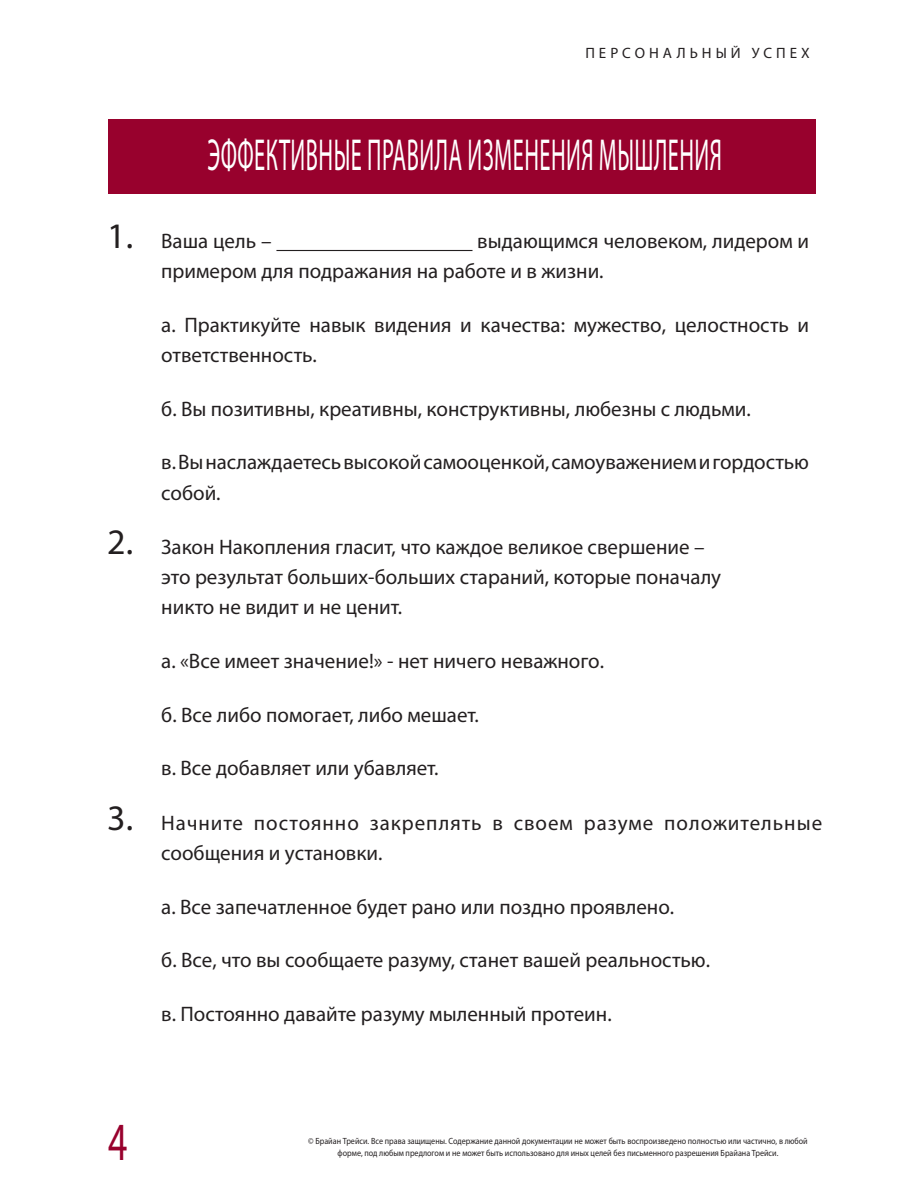
<style>
.page{position:relative;width:918px;height:1188px;background:#fff}
.page>*{position:absolute;margin:0;border:0;box-sizing:border-box;transform-origin:0 0}
.t1{font:54px "Myriad Pro";color:#98012d;scale:.7 1}
.t2{font:45px "Myriad Pro";letter-spacing:.02em;color:#fff;scale:.5 1}
.t3{font:21px/30px "Myriad Pro";color:#231f20}
.t4{font:21px/30px "Myriad Pro";letter-spacing:.045em;color:#231f20}
.t5{font:15px "Myriad Pro";letter-spacing:.27em;color:#231f20}
.t6{font:9px "Myriad Pro";color:#231f20;scale:.9 1}
.s1{font-size:36px}
</style>
<div class="page">
<div style="left:109px;top:119px;width:707px;height:75px;background:#98012d"></div>
<hr style="left:276px;top:250px;width:197px;height:1px;background:#231f20">
<p class="t5" style="left:585px;top:43px;width:226px">персональный успех</p>
<h2 class="t2" style="left:207px;top:128px;width:1029px">Эффективные правила изменения мышления</h2>
<p class="t3" style="left:107px;top:225px;width:166px"><span class="s1">1.</span> Ваша цель –</p>
<p class="t3" style="left:161px;top:225px;width:649px;text-indent:316px">выдающимся человеком, лидером и примером для подражания на работе и в жизни.</p>
<p class="t3" style="left:161px;top:309px;width:650px">а. Практикуйте навык видения и качества: мужество, целостность и ответственность.</p>
<p class="t3" style="left:161px;top:393px;width:591px">б. Вы позитивны, креативны, конструктивны, любезны с людьми.</p>
<p class="t3" style="left:161px;top:447px;width:649px">в. Вы наслаждаетесь высокой самооценкой, самоуважением и гордостью собой.</p>
<p class="t3" style="left:161px;top:531px;width:561px;text-indent:-54px"><span class="s1">2.</span> Закон Накопления гласит, что каждое великое свершение – это результат больших-больших стараний, которые поначалу никто не видит и не ценит.</p>
<p class="t3" style="left:161px;top:645px;width:444px">а. «Все имеет значение!» - нет ничего неважного.</p>
<p class="t3" style="left:161px;top:699px;width:319px">б. Все либо помогает, либо мешает.</p>
<p class="t3" style="left:161px;top:753px;width:279px">в. Все добавляет или убавляет.</p>
<p class="t4" style="left:161px;top:807px;width:662px;text-indent:-54px"><span class="s1">3.</span> Н ачните постоянно закреплять в своем разуме положительные сообщения и установки.</p>
<p class="t3" style="left:161px;top:891px;width:515px">а. Все запечатленное будет рано или поздно проявлено.</p>
<p class="t3" style="left:161px;top:945px;width:550px">б. Все, что вы сообщаете разуму, станет вашей реальностью.</p>
<p class="t3" style="left:161px;top:999px;width:452px">в. Постоянно давайте разуму мыленный протеин.</p>
<h1 class="t1" style="left:108px;top:1109px;width:29px">4</h1>
<p class="t6" style="left:308px;top:1135px;width:557px">© Брайан Трейси. Все права защищены. Содержание данной документации не может быть воспроизведено полностью или частично, в любой</p>
<p class="t6" style="left:338px;top:1147px;width:491px">форме, под любым предлогом и не может быть использовано для иных целей без письменного разрешения Брайана Трейси.</p>
</div>
